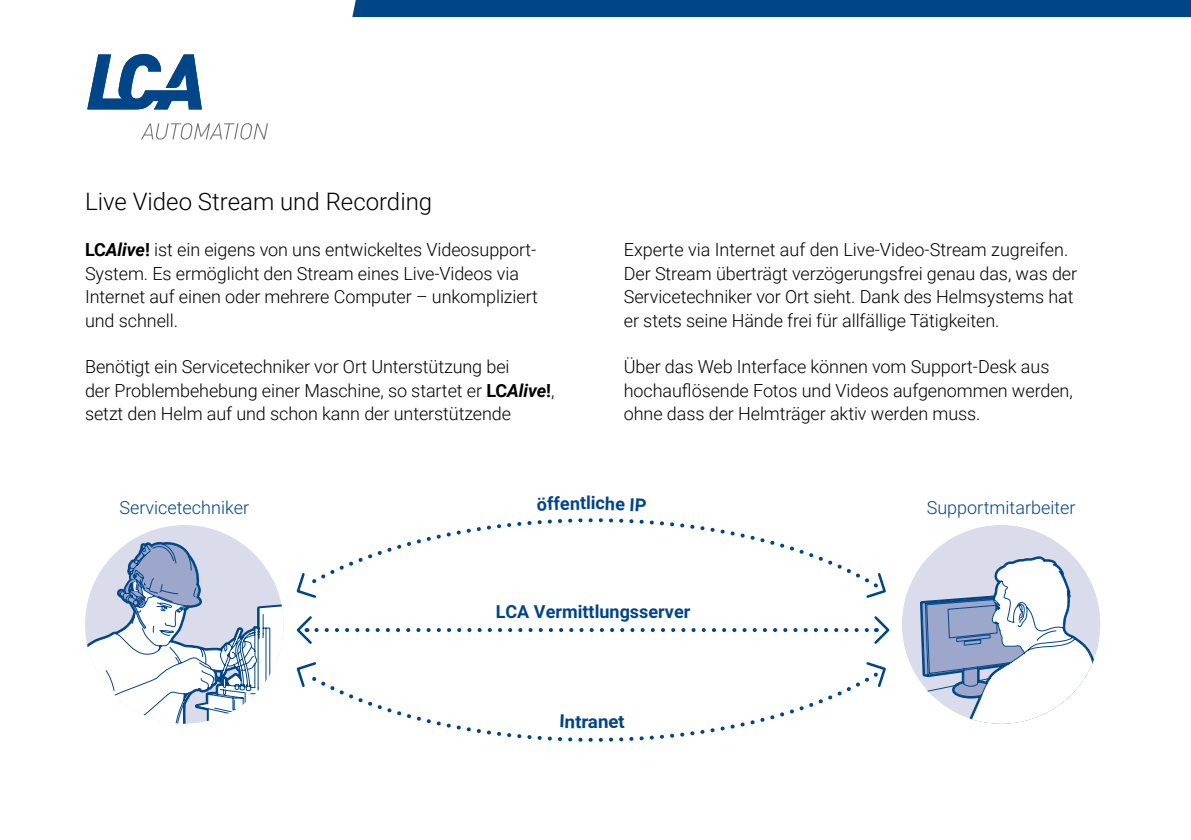
<style>
.page{position:relative;width:1191px;height:840px;background:#fff}
.page>*{position:absolute;margin:0;border:0;box-sizing:border-box;transform-origin:0 0}
.t1{font:300 24px "Roboto";color:#000}
.t2{font:300 18px/23.4px "Roboto";letter-spacing:-.005em;color:#000}
.t3{font:300 18px "Roboto";color:#004588}
.t4{font:700 18px "Roboto";color:#004588}
.t5{font:700 18px "Roboto";color:#004588;scale:1.04 1}
.s1{font-weight:700}
.s2{font-weight:700;font-style:italic}
</style>
<div class="page">
<svg style="left:87px;top:54px;width:115px;height:55px"></svg>
<svg style="left:141px;top:123px;width:127px;height:16px"></svg>
<div style="left:352px;top:0;width:839px;height:17px;background:#004588"></div>
<div style="left:85px;top:524px;width:198px;height:199px;background:#dadceb;border-radius:50%"></div>
<svg style="left:85px;top:541px;width:198px;height:182px"></svg>
<svg style="left:902px;top:525px;width:198px;height:198px"></svg>
<svg style="left:330px;top:518px;width:521px;height:223px"></svg>
<svg style="left:296px;top:570px;width:594px;height:118px"></svg>
<svg style="left:560px;top:714px;width:28px;height:13px"></svg>
<svg style="left:599px;top:715px;width:25px;height:12px"></svg>
<h1 class="t1" style="left:85px;top:184px;width:349px">Live Video Stream und Recording</h1>
<p class="t2" style="left:85px;top:237px;width:454px"><span class="s1">LC</span><span class="s2">Alive</span><span class="s1">!</span> ist ein eigens von uns entwickeltes Videosupport-System. Es ermöglicht den Stream eines Live-Videos via Internet auf einen oder mehrere Computer – unkompliziert und schnell.</p>
<p class="t2" style="left:85px;top:354px;width:471px">Benötigt ein Servicetechniker vor Ort Unterstützung bei<br>der Problembehebung einer Maschine, so startet er <span class="s1">LC</span><span class="s2">Alive</span><span class="s1">!</span>, setzt den Helm auf und schon kann der unterstützende</p>
<p class="t2" style="left:624px;top:237px;width:455px">Experte via Internet auf den Live-Video-Stream zugreifen.<br>Der Stream überträgt verzögerungsfrei genau das, was der Servicetechniker vor Ort sieht. Dank des Helmsystems hat er stets seine Hände frei für allfällige Tätigkeiten.</p>
<p class="t2" style="left:624px;top:354px;width:450px">Über das Web Interface können vom Support-Desk aus hochauflösende Fotos und Videos aufgenommen werden, ohne dass der Helmträger aktiv werden muss.</p>
<p class="t4" style="left:580px;top:495px;width:17px">tli</p>
<p class="t3" style="left:119px;top:500px;width:131px">Servicetechniker</p>
<p class="t3" style="left:926px;top:499px;width:150px">Supportmitarbeiter</p>
<p class="t4" style="left:496px;top:603px;width:196px">LCA Vermittlungsserver</p>
<p class="t5" style="left:588px;top:714px;width:11px">a</p>
</div>
